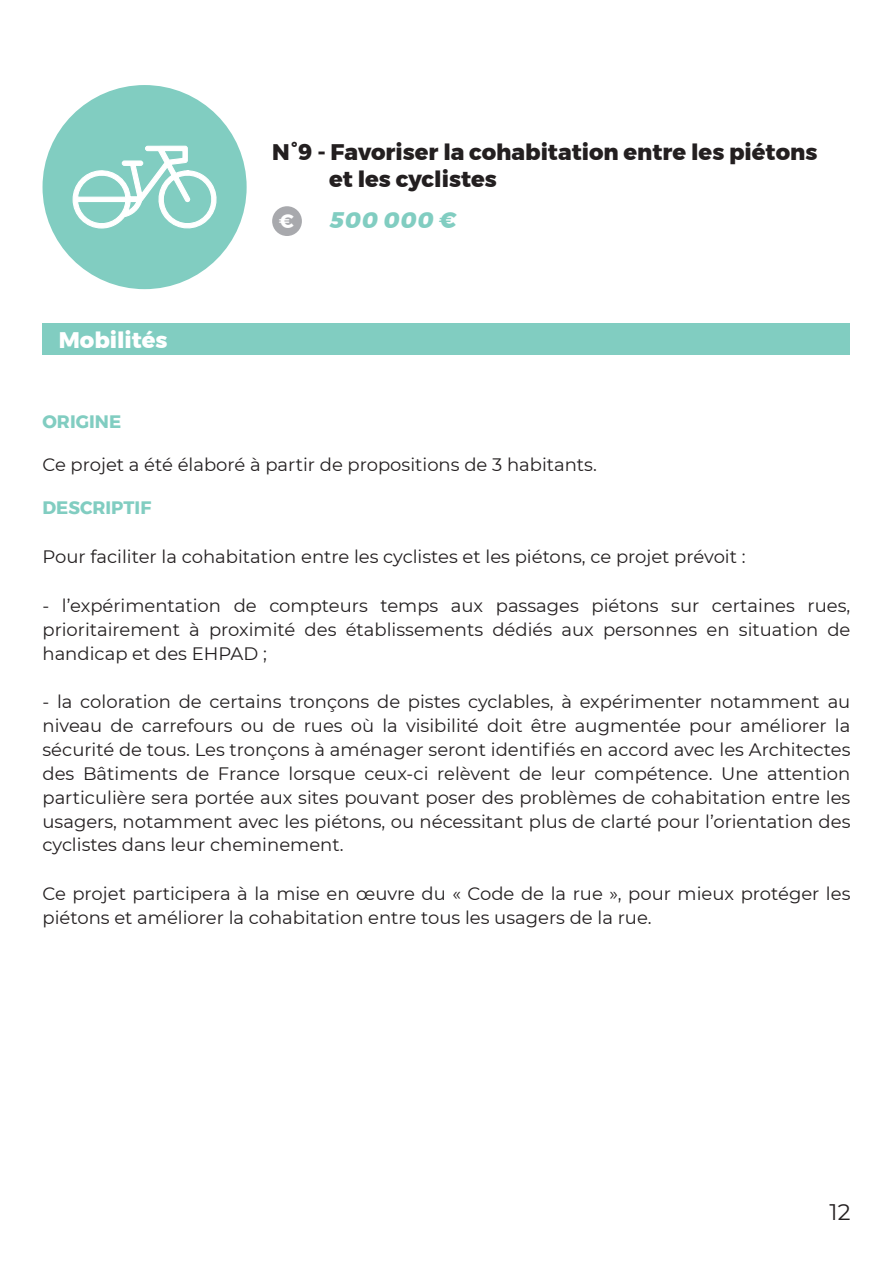
<style>
.page{position:relative;width:893px;height:1263px;background:#fff}
.page>*{position:absolute;margin:0;border:0;box-sizing:border-box;transform-origin:0 0}
.Titre{font:800 22.5px "Montserrat";color:#231f20}
.Thématique{font:800 22.5px "Montserrat";color:#fff}
.Coût{font:italic 800 22.5px "Montserrat";color:#81cdc1}
.t1{font:22.5px "Montserrat";color:#231f20}
.t2{font:700 19.5px "Montserrat";color:#fff}
.Texte_standard{font:18px/24px "Montserrat";color:#231f20;text-align:justify}
.ORIGINE_DESCRIPTIF{font:700 18px "Montserrat";color:#81cdc1}
</style>
<div class="page">
<div style="left:43px;top:324px;width:807px;height:31px;background:#81cdc1"></div>
<div style="left:272px;top:206px;width:30px;height:30px;background:#a8a9ad;border-radius:50%"></div>
<div style="left:43px;top:85px;width:204px;height:204px;background:#81cdc1;border-radius:50%"></div>
<svg style="left:72px;top:145px;width:145px;height:84px"></svg>
<p class="Thématique" style="left:59px;top:321px;width:110px">Mobilités</p>
<p class="Titre" style="left:272px;top:134px;width:547px">N°9 - Favoriser la cohabitation entre les piétons</p>
<p class="Titre" style="left:329px;top:161px;width:169px">et les cyclistes</p>
<p class="t2" style="left:279px;top:206px;width:17px">€</p>
<p class="Coût" style="left:330px;top:202px;width:128px">500 000 €</p>
<p class="ORIGINE_DESCRIPTIF" style="left:43px;top:407px;width:80px">ORIGINE</p>
<p class="Texte_standard" style="left:43px;top:452px;width:556px">Ce projet a été élaboré à partir de propositions de 3 habitants.</p>
<p class="ORIGINE_DESCRIPTIF" style="left:43px;top:493px;width:110px">DESCRIPTIF</p>
<p class="Texte_standard" style="left:43px;top:544px;width:705px">Pour faciliter la cohabitation entre les cyclistes et les piétons, ce projet prévoit :</p>
<p class="Texte_standard" style="left:43px;top:592px;width:809px">- l’expérimentation de compteurs temps aux passages piétons sur certaines rues, prioritairement à proximité des établissements dédiés aux personnes en situation de handicap et des EHPAD ;</p>
<p class="Texte_standard" style="left:43px;top:688px;width:809px">- la coloration de certains tronçons de pistes cyclables, à expérimenter notamment au niveau de carrefours ou de rues où la visibilité doit être augmentée pour améliorer la sécurité de tous. Les tronçons à aménager seront identifiés en accord avec les Architectes des Bâtiments de France lorsque ceux-ci relèvent de leur compétence. Une attention particulière sera portée aux sites pouvant poser des problèmes de cohabitation entre les usagers, notamment avec les piétons, ou nécessitant plus de clarté pour l’orientation des cyclistes dans leur cheminement.</p>
<p class="Texte_standard" style="left:43px;top:880px;width:809px">Ce projet participera à la mise en œuvre du « Code de la rue », pour mieux protéger les piétons et améliorer la cohabitation entre tous les usagers de la rue.</p>
<p class="t1" style="left:829px;top:1197px;width:22px">12</p>
</div>
